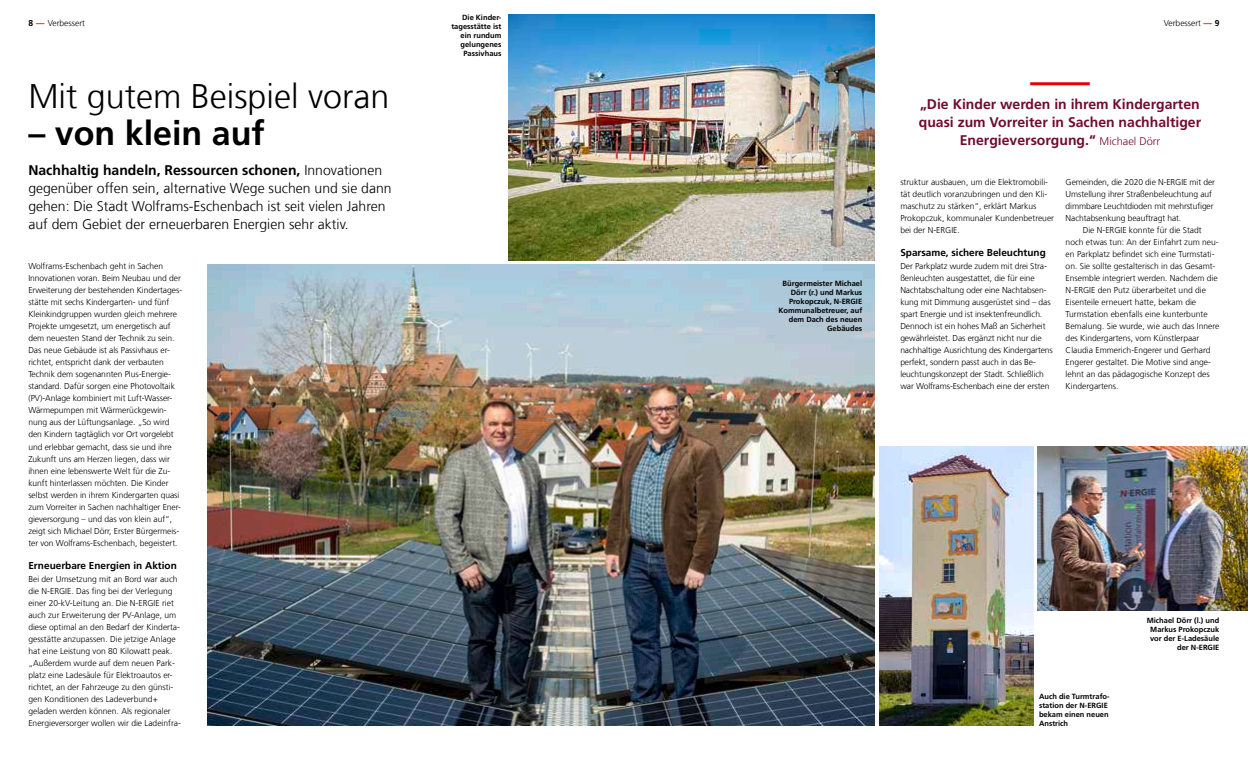
<style>
.page{position:relative;width:1248px;height:766px;background:#fff}
.page>*{position:absolute;margin:0;border:0;box-sizing:border-box;transform-origin:0 0}
.t1{font:300 34px "Frutiger LT Com";color:#000}
.t2{font:700 34px "Frutiger LT Com";color:#000}
.t3{font:300 14px/18px "Frutiger LT Com";color:#000}
.t4{font:700 14px/18px "Frutiger LT Com";color:#700b2f;text-align:center}
.t5{font:700 10px "Frutiger LT Com";color:#000}
.t6{font:300 8.5px/12px "Frutiger LT Com";letter-spacing:-.005em;color:#000}
.t7{font:700 7.5px/9px "Frutiger LT Com";color:#000;text-align:right}
.s1{font-weight:700}
.s2{font-weight:700;color:#e2000f}
.s3{font-weight:300;font-size:11px}
</style>
<div class="page">
<hr style="left:1030px;top:82px;width:59px;height:3px;background:#e2000f">
<img style="left:208px;top:265px;width:666px;height:460px">
<img style="left:508px;top:14px;width:366px;height:246px">
<img style="left:1037px;top:446px;width:210px;height:164px">
<img style="left:879px;top:446px;width:154px;height:279px">
<p class="t7" style="left:451px;top:13px;width:52px">Die Kinder&shy;tagesstätte ist ein rundum gelungenes<br>Passivhaus</p>
<p class="t6" style="left:28px;top:17px;width:58px"><span class="s1">8</span> <span class="s2">—</span> Verbessert</p>
<p class="t6" style="left:1163px;top:17px;width:57px">Verbessert <span class="s2">—</span> <span class="s1">9</span></p>
<h1 class="t1" style="left:28px;top:76px;width:362px">Mit gutem Beispiel voran</h1>
<h1 class="t2" style="left:28px;top:113px;width:238px">– von klein auf</h1>
<h2 class="t3" style="left:28px;top:161px;width:365px"><span class="s1">Nachhaltig handeln, Ressourcen schonen,</span> Innovationen gegenüber offen sein, alternative Wege suchen und sie dann gehen: Die Stadt Wolframs-Eschenbach ist seit vielen Jahren auf dem Gebiet der erneuerbaren Energien sehr aktiv.</h2>
<p class="t6" style="left:28px;top:260px;width:155px">Wolframs-Eschenbach geht in Sachen Innovationen voran. Beim Neubau und der Erweiterung der bestehenden Kindertages&shy;stätte mit sechs Kindergarten- und fünf Kleinkindgruppen wurden gleich mehrere Projekte umgesetzt, um energetisch auf dem neuesten Stand der Technik zu sein.<br>Das neue Gebäude ist als Passivhaus er&shy;richtet, entspricht dank der verbauten Technik dem sogenannten Plus-Energie&shy;standard. Dafür sorgen eine Photovoltaik (PV)-Anlage kombiniert mit Luft-Wasser-Wärmepumpen mit Wärmerückgewin&shy;nung aus der Lüftungsanlage. „So wird den Kindern tagtäglich vor Ort vorgelebt und erlebbar gemacht, dass sie und ihre Zukunft uns am Herzen liegen, dass wir ihnen eine lebenswerte Welt für die Zu&shy;kunft hinterlassen möchten. Die Kinder selbst werden in ihrem Kindergarten quasi zum Vorreiter in Sachen nachhaltiger Ener&shy;gieversorgung – und das von klein auf“, zeigt sich Michael Dörr, Erster Bürgermeis&shy;ter von Wolframs-Eschenbach, begeistert.</p>
<p class="t5" style="left:28px;top:559px;width:150px">Erneuerbare Energien in Aktion</p>
<p class="t6" style="left:28px;top:572px;width:154px">Bei der Umsetzung mit an Bord war auch die N-ERGIE. Das fing bei der Verlegung einer 20-kV-Leitung an. Die N-ERGIE riet auch zur Erweiterung der PV-Anlage, um diese optimal an den Bedarf der Kinderta&shy;gesstätte anzupassen. Die jetzige Anlage hat eine Leistung von 80 Kilowatt peak. „Außerdem wurde auf dem neuen Park&shy;platz eine Ladesäule für Elektroautos er&shy;richtet, an der Fahrzeuge zu den günsti&shy;gen Konditionen des Ladeverbund+ geladen werden können. Als regionaler Energieversorger wollen wir die Ladeinfra-</p>
<p class="t7" style="left:778px;top:278px;width:85px">Bürgermeister Michael<br>Dörr (r.) und Markus<br>Prokopczuk, N-ERGIE<br>Kommunalbetreuer, auf dem Dach des neuen<br>Gebäudes</p>
<h2 class="t4" style="left:918px;top:95px;width:284px">„Die Kinder werden in ihrem Kindergarten quasi zum Vorreiter in Sachen nachhaltiger<br>Energieversorgung.“ <span class="s3">Michael Dörr</span></h2>
<p class="t6" style="left:900px;top:176px;width:155px">struktur ausbauen, um die Elektromobili&shy;tät deutlich voranzubringen und den Kli&shy;maschutz zu stärken“, erklärt Markus Prokopczuk, kommunaler Kundenbetreuer bei der N-ERGIE.</p>
<p class="t5" style="left:900px;top:247px;width:147px">Sparsame, sichere Beleuchtung</p>
<p class="t6" style="left:900px;top:260px;width:154px">Der Parkplatz wurde zudem mit drei Stra&shy;ßenleuchten ausgestattet, die für eine Nachtabschaltung oder eine Nachtabsen&shy;kung mit Dimmung ausgerüstet sind – das spart Energie und ist insektenfreundlich.<br>Dennoch ist ein hohes Maß an Sicherheit gewährleistet. Das ergänzt nicht nur die nachhaltige Ausrichtung des Kindergartens perfekt, sondern passt auch in das Be&shy;leuchtungskonzept der Stadt. Schließlich war Wolframs-Eschenbach eine der ersten</p>
<p class="t6" style="left:1065px;top:176px;width:151px">Gemeinden, die 2020 die N-ERGIE mit der</p>
<p class="t6" style="left:1065px;top:188px;width:148px">Umstellung ihrer Straßenbeleuchtung auf</p>
<p class="t6" style="left:1065px;top:200px;width:149px">dimmbare Leuchtdioden mit mehrstufiger</p>
<p class="t6" style="left:1065px;top:212px;width:117px">Nachtabsenkung beauftragt hat.</p>
<p class="t6" style="left:1082px;top:224px;width:121px">Die N-ERGIE konnte für die Stadt</p>
<p class="t6" style="left:1065px;top:236px;width:155px">noch etwas tun: An der Einfahrt zum neu-</p>
<p class="t6" style="left:1065px;top:248px;width:150px">en Parkplatz befindet sich eine Turmstati-</p>
<p class="t6" style="left:1065px;top:260px;width:151px">on. Sie sollte gestalterisch in das Gesamt-</p>
<p class="t6" style="left:1065px;top:272px;width:153px">Ensemble integriert werden. Nachdem die</p>
<p class="t6" style="left:1065px;top:284px;width:142px">N-ERGIE den Putz überarbeitet und die</p>
<p class="t6" style="left:1065px;top:296px;width:132px">Eisenteile erneuert hatte, bekam die</p>
<p class="t6" style="left:1065px;top:308px;width:143px">Turmstation ebenfalls eine kunterbunte</p>
<p class="t6" style="left:1065px;top:320px;width:155px">Bemalung. Sie wurde, wie auch das Innere</p>
<p class="t6" style="left:1065px;top:332px;width:135px">des Kindergartens, vom Künstlerpaar</p>
<p class="t6" style="left:1065px;top:344px;width:146px">Claudia Emmerich-Engerer und Gerhard</p>
<p class="t6" style="left:1065px;top:356px;width:147px">Engerer gestaltet. Die Motive sind ange-</p>
<p class="t6" style="left:1065px;top:368px;width:146px">lehnt an das pädagogische Konzept des</p>
<p class="t6" style="left:1065px;top:380px;width:54px">Kindergartens.</p>
<p class="t7" style="left:1038px;top:691px;width:72px;text-align:left">Auch die Turmtrafo&shy;station der N-ERGIE bekam einen neuen<br>Anstrich</p>
<p class="t7" style="left:1146px;top:616px;width:74px">Michael Dörr (l.) und<br>Markus Prokopczuk vor der E-Ladesäule der N-ERGIE</p>
</div>
